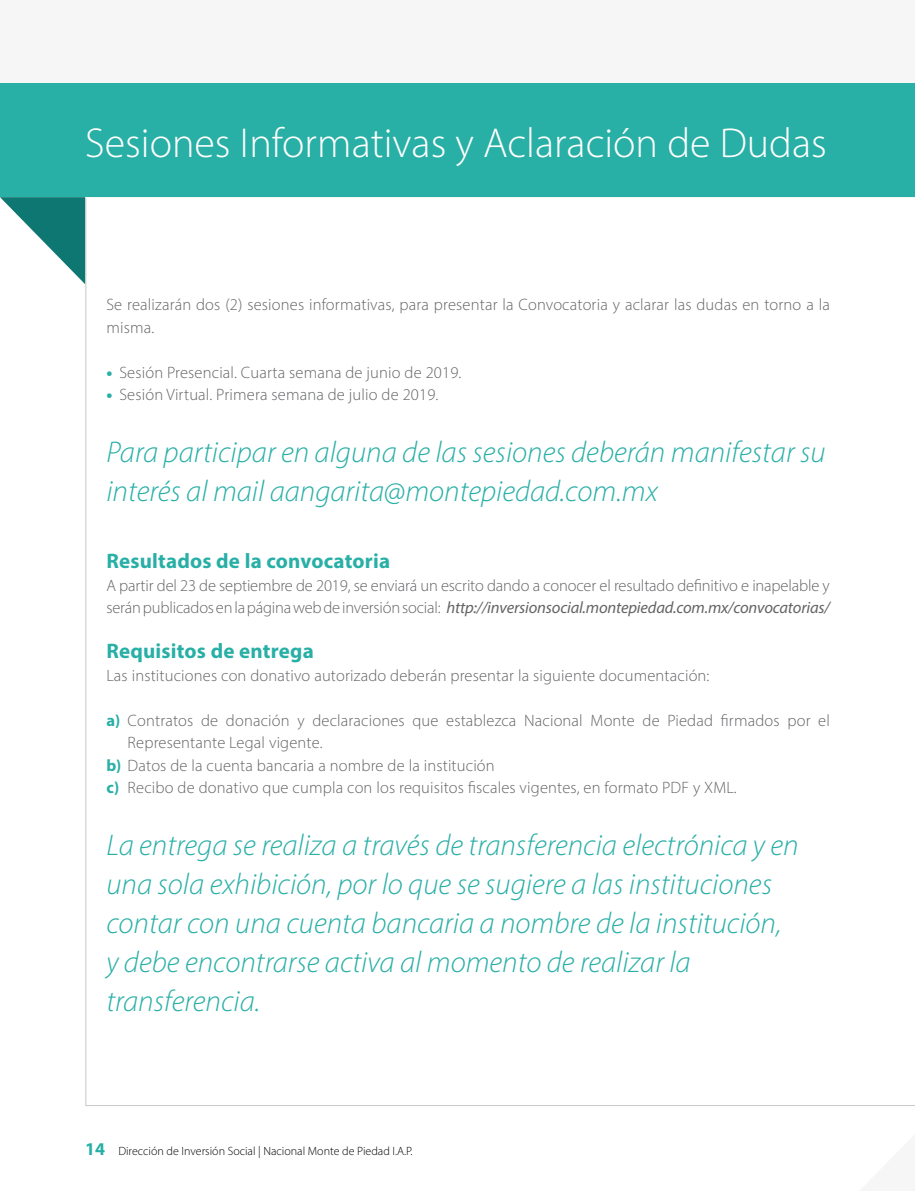
<style>
.page{position:relative;width:915px;height:1191px;background:#fff}
.page>*{position:absolute;margin:0;border:0;box-sizing:border-box;transform-origin:0 0}
.t1{font:300 42px "Myriad Pro";color:#fff}
.t2{font:italic 300 30px/39px "Myriad Pro";color:#28afa6}
.t3{font:700 21px "Myriad Pro";letter-spacing:.01em;color:#28afa6}
.t4{font:300 16.5px/22.5px "Myriad Pro";letter-spacing:.01em;color:#636466}
.t5{font:300 16.5px/22.5px "Myriad Pro";letter-spacing:-.01em;color:#636466}
.t6{font:300 12px "Myriad Pro";color:#000}
.s1{font-weight:900;color:#28afa6}
.s2{font-weight:400;font-style:italic}
.s3{font-weight:700;color:#28afa6}
.s4{font-weight:700;font-size:18px;color:#28afa6}
</style>
<div class="page">
<div style="left:0;top:0;width:914px;height:198px;background:#f6f6f6"></div>
<svg style="left:0;top:197px;width:85px;height:87px"></svg>
<div style="left:0;top:84px;width:914px;height:113px;background:#28afa6"></div>
<h1 class="t1" style="left:85px;top:118px;width:743px">Sesiones Informativas y Aclaración de Dudas</h1>
<p class="t4" style="left:106px;top:293px;width:724px">Se realizarán dos (2) sesiones informativas, para presentar la Convocatoria y aclarar las dudas en torno a la misma.</p>
<p class="t4" style="left:106px;top:361px;width:356px"><span class="s1">•</span> Sesión Presencial. Cuarta semana de junio de 2019.</p>
<p class="t4" style="left:106px;top:383px;width:333px"><span class="s1">•</span> Sesión Virtual. Primera semana de julio de 2019.</p>
<h2 class="t2" style="left:106px;top:432px;width:720px">Para participar en alguna de las sesiones deberán manifestar su interés al mail aangarita@montepiedad.com.mx</h2>
<p class="t3" style="left:106px;top:547px;width:285px">Resultados de la convocatoria</p>
<p class="t5" style="left:106px;top:574px;width:724px">A partir del 23 de septiembre de 2019, se enviará un escrito dando a conocer el resultado definitivo e inapelable y serán publicados en la página web de inversión social: <span class="s2">http://inversionsocial.montepiedad.com.mx/convocatorias/</span></p>
<p class="t3" style="left:106px;top:637px;width:209px">Requisitos de entrega</p>
<p class="t4" style="left:106px;top:664px;width:604px">Las instituciones con donativo autorizado deberán presentar la siguiente documentación:</p>
<p class="t4" style="left:106px;top:709px;width:724px"><span class="s3">a)</span> Contratos de donación y declaraciones que establezca Nacional Monte de Piedad firmados por el</p>
<p class="t4" style="left:128px;top:731px;width:196px">Representante Legal vigente.</p>
<p class="t4" style="left:106px;top:754px;width:390px"><span class="s3">b)</span> Datos de la cuenta bancaria a nombre de la institución</p>
<p class="t4" style="left:106px;top:776px;width:631px"><span class="s3">c)</span> Recibo de donativo que cumpla con los requisitos fiscales vigentes, en formato PDF y XML.</p>
<p class="t2" style="left:106px;top:825px;width:693px">La entrega se realiza a través de transferencia electrónica y en una sola exhibición, por lo que se sugiere a las instituciones contar con una cuenta bancaria a nombre de la institución, y debe encontrarse activa al momento de realizar la transferencia.</p>
<p class="t6" style="left:85px;top:1144px;width:329px"><span class="s4">14</span> Dirección de Inversión Social | Nacional Monte de Piedad I.A.P.</p>
</div>
